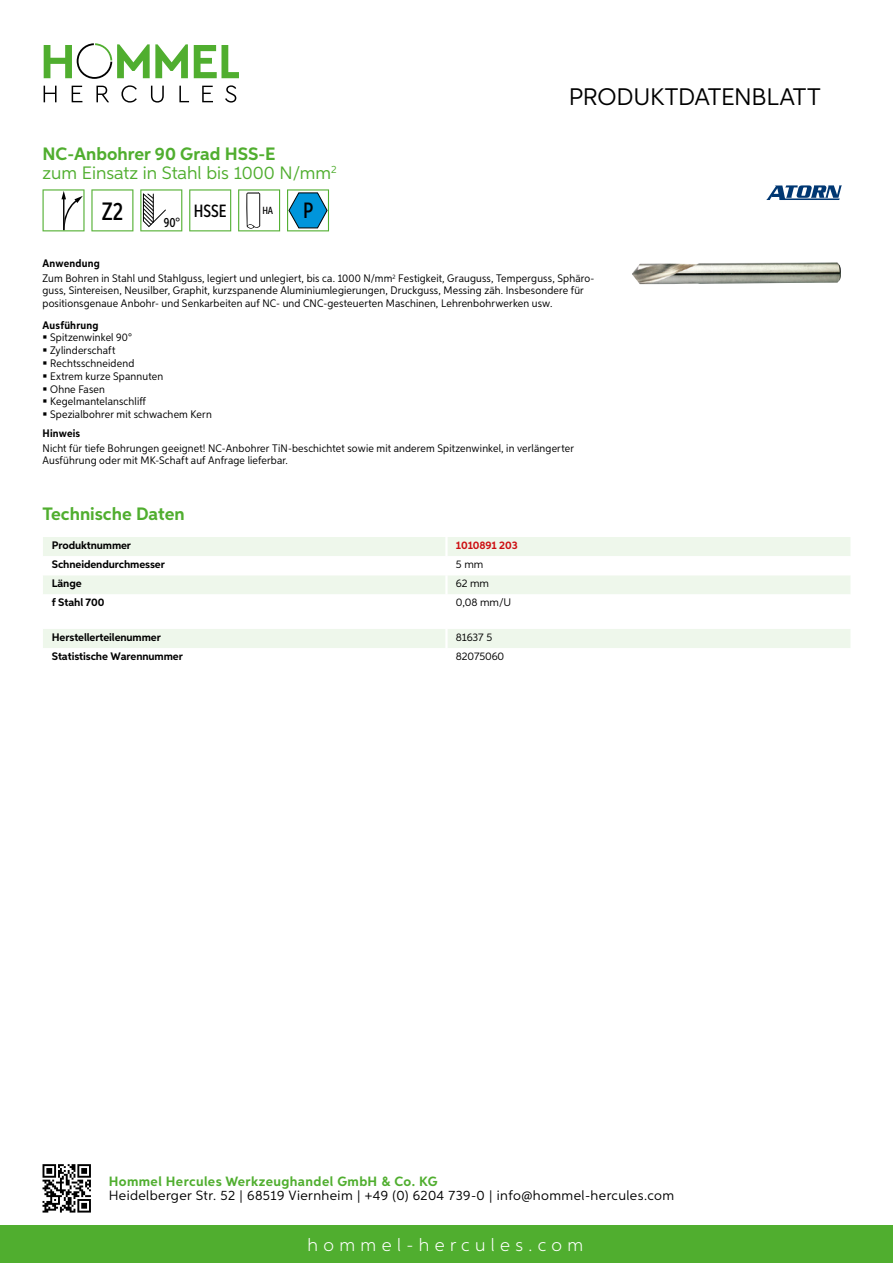
<style>
.page{position:relative;width:893px;height:1263px;background:#fff}
.page>*{position:absolute;margin:0;border:0;box-sizing:border-box;transform-origin:0 0}
.t1{font:500 25.2px "Aspira XX Nar";color:#000}
.t2{font:24px "Aspira";letter-spacing:-.01em;color:#000}
.t3{font:500 22.2px "Aspira XX Nar";color:#000}
.t4{font:18px/19.8px "Aspira";color:#50ae2f}
.t5{font:300 18px "Aspira";letter-spacing:.3em;color:#fff}
.t6{font:700 18px "Aspira";color:#50ae2f}
.t7{font:500 17.85px "Aspira XX Nar";color:#000}
.t8{font:13.5px "Aspira";letter-spacing:.03em;color:#000}
.t9{font:700 13.5px "Aspira";letter-spacing:.03em;color:#50ae2f}
.t10{font:500 13.35px "Aspira XX Nar";color:#000}
.t11{font:10.95px/12.8px "Aspira Nar";letter-spacing:.015em;color:#000}
.t12{font:700 10.95px "Aspira";letter-spacing:-.01em;color:#000}
.t13{font:10.95px "Aspira";letter-spacing:-.01em;color:#000}
.t14{font:700 10.95px "Aspira Nar";letter-spacing:.02em;color:#000}
.t15{font:700 10.95px "Aspira";letter-spacing:-.01em;color:#cd1013}
.t16{font:500 10.35px "Aspira XX Nar";color:#000}
.s1{font-weight:700}
</style>
<div class="page">
<div style="left:0;top:1226px;width:893px;height:37px;background:#50ae2f"></div>
<svg style="left:43px;top:1164px;width:48px;height:48px"></svg>
<svg style="left:194px;top:45px;width:45px;height:33px"></svg>
<svg style="left:44px;top:43px;width:144px;height:36px"></svg>
<svg style="left:44px;top:86px;width:13px;height:16px"></svg>
<svg style="left:72px;top:86px;width:10px;height:16px"></svg>
<svg style="left:96px;top:86px;width:13px;height:16px"></svg>
<svg style="left:121px;top:85px;width:16px;height:18px"></svg>
<svg style="left:151px;top:86px;width:13px;height:17px"></svg>
<svg style="left:179px;top:86px;width:10px;height:16px"></svg>
<svg style="left:202px;top:86px;width:11px;height:16px"></svg>
<svg style="left:225px;top:85px;width:11px;height:18px"></svg>
<div style="left:43px;top:537px;width:807px;height:19px;background:#eef7eb"></div>
<div style="left:43px;top:575px;width:807px;height:19px;background:#eef7eb"></div>
<hr style="left:445px;top:537px;width:3px;height:19px;background:#fff">
<hr style="left:445px;top:575px;width:3px;height:19px;background:#fff">
<div style="left:43px;top:629px;width:807px;height:19px;background:#eef7eb"></div>
<svg style="left:43px;top:189px;width:42px;height:42px"></svg>
<svg style="left:91px;top:189px;width:42px;height:42px"></svg>
<svg style="left:140px;top:189px;width:42px;height:42px"></svg>
<svg style="left:189px;top:189px;width:42px;height:42px"></svg>
<svg style="left:238px;top:189px;width:42px;height:42px"></svg>
<svg style="left:287px;top:189px;width:42px;height:42px"></svg>
<img style="left:632px;top:262px;width:209px;height:22px">
<svg style="left:766px;top:185px;width:76px;height:15px"></svg>
<h3 class="t4" style="left:43px;top:143px;width:296px"><span class="s1">NC-Anbohrer 90 Grad HSS-E<br></span>zum Einsatz in Stahl bis 1000 N/mm<sup>2</sup></h3>
<h1 class="t1" style="left:102px;top:196px;width:23px">Z2</h1>
<p class="t10" style="left:164px;top:215px;width:18px">90°</p>
<h3 class="t7" style="left:194px;top:200px;width:34px">HSSE</h3>
<p class="t16" style="left:262px;top:204px;width:12px">HA</p>
<h3 class="t3" style="left:303px;top:197px;width:12px">P</h3>
<h2 class="t2" style="left:569px;top:82px;width:253px">Produktdatenblatt</h2>
<p class="t11" style="left:43px;top:256px;width:553px;line-height:15.1px"><span class="s1">Anwendung<br></span>Zum Bohren in Stahl und Stahlguss, legiert und unlegiert, bis ca. 1000 N/mm<sup>2</sup> Festigkeit, Grauguss, Temperguss, Sphäro-</p>
<p class="t11" style="left:43px;top:285px;width:543px;line-height:12px">guss, Sintereisen, Neusilber, Graphit, kurzspanende Aluminiumlegierungen, Druckguss, Messing zäh. Insbesondere für positionsgenaue Anbohr- und Senkarbeiten auf NC- und CNC-gesteuerten Maschinen, Lehrenbohrwerken usw.</p>
<p class="t14" style="left:43px;top:318px;width:58px">Ausführung</p>
<p class="t11" style="left:50px;top:331px;width:163px">Spitzenwinkel 90°<br>Zylinderschaft<br>Rechtsschneidend<br>Extrem kurze Spannuten<br>Ohne Fasen<br>Kegelmantelanschliff<br>Spezialbohrer mit schwachem Kern</p>
<p class="t14" style="left:43px;top:427px;width:39px">Hinweis</p>
<p class="t11" style="left:43px;top:442px;width:533px;line-height:12px">Nicht für tiefe Bohrungen geeignet! NC-Anbohrer TiN-beschichtet sowie mit anderem Spitzenwinkel, in verlängerter<br>Ausführung oder mit MK-Schaft auf Anfrage lieferbar.</p>
<h3 class="t6" style="left:43px;top:503px;width:144px">Technische Daten</h3>
<p class="t12" style="left:52px;top:538px;width:81px">Produktnummer</p>
<p class="t15" style="left:456px;top:538px;width:63px">1010891 203</p>
<p class="t12" style="left:52px;top:558px;width:115px">Schneidendurchmesser</p>
<p class="t13" style="left:456px;top:558px;width:29px">5 mm</p>
<p class="t12" style="left:52px;top:577px;width:31px">Länge</p>
<p class="t13" style="left:456px;top:577px;width:35px">62 mm</p>
<p class="t12" style="left:52px;top:596px;width:54px">f Stahl 700</p>
<p class="t13" style="left:456px;top:596px;width:55px">0,08 mm/U</p>
<p class="t12" style="left:52px;top:630px;width:111px">Herstellerteilenummer</p>
<p class="t13" style="left:456px;top:630px;width:38px">81637 5</p>
<p class="t12" style="left:52px;top:649px;width:132px">Statistische Warennummer</p>
<p class="t13" style="left:456px;top:650px;width:50px">82075060</p>
<p class="t9" style="left:109px;top:1172px;width:330px">Hommel Hercules Werkzeughandel GmbH &amp; Co. KG</p>
<p class="t8" style="left:109px;top:1187px;width:567px">Heidelberger Str. 52 | 68519 Viernheim | +49 (0) 6204 739-0 | info@hommel-hercules.com</p>
<h3 class="t5" style="left:307px;top:1234px;width:277px">hommel-hercules.com</h3>
</div>
